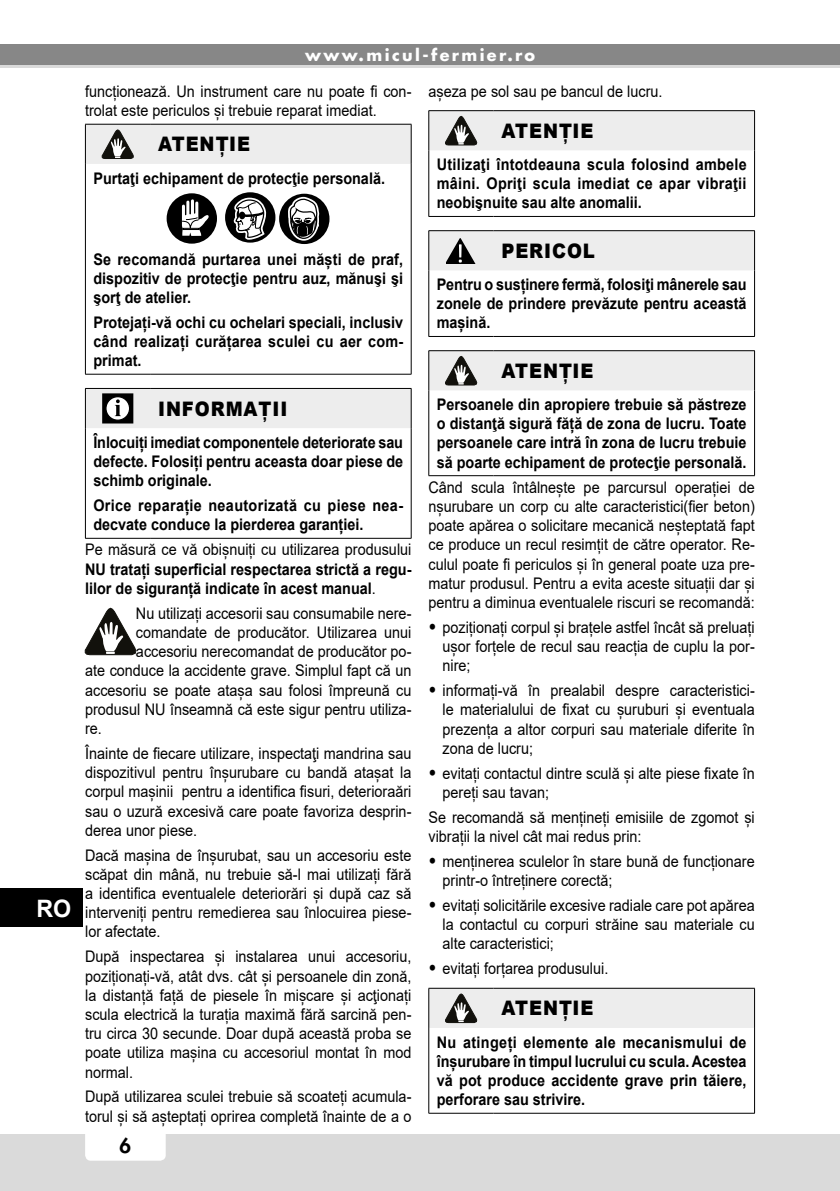
<style>
.page{position:relative;width:840px;height:1191px;background:#fff}
.page>*{position:absolute;margin:0;border:0;box-sizing:border-box;transform-origin:0 0}
.t1{font:700 24px "Arial";color:#fff}
.t2{font:900 20px "Arial";letter-spacing:.05em;color:#000;scale:.9 1}
.t3{font:800 20px "Futura";color:#000}
.t4{font:16px/19.2px "Arial";color:#000;text-align:justify;scale:.9 1}
.t5{font:700 16px/19.2px "Arial";color:#000;text-align:justify;scale:.9 1}
.t6{font:700 16px/19.2px "Arial";letter-spacing:.025em;color:#000;scale:.9 1}
.t7{font:700 16px "Futura";letter-spacing:.15em;color:#fff}
.s1{font-weight:400}
.s2{font-weight:900;font-size:18px}
</style>
<div class="page">
<div style="left:0;top:1134px;width:839px;height:57px;background:#dadada"></div>
<div style="left:85px;top:1120px;width:81px;height:40px;background:#fff;border-radius:6px"></div>
<div style="left:0;top:44px;width:839px;height:24px;background:#878787"></div>
<hr style="left:0;top:65px;width:839px;height:3px;background:#dadada">
<div style="left:0;top:888px;width:82px;height:39px;background:#000"></div>
<hr style="left:410px;top:164px;width:1px;height:210px;background:#000">
<hr style="left:85px;top:164px;width:1px;height:210px;background:#000">
<hr style="left:85px;top:374px;width:65px;height:1px;background:#000">
<hr style="left:150px;top:374px;width:261px;height:1px;background:#000">
<svg style="left:85px;top:124px;width:326px;height:40px;background:#e0e0e0"></svg>
<div style="left:166px;top:193px;width:51px;height:51px;background:#000;border-radius:50%"></div>
<svg style="left:181px;top:199px;width:28px;height:37px"></svg>
<div style="left:225px;top:192px;width:50px;height:51px;background:#000;border-radius:50%"></div>
<svg style="left:231px;top:196px;width:36px;height:47px"></svg>
<div style="left:279px;top:194px;width:50px;height:50px;background:#000;border-radius:50%"></div>
<svg style="left:285px;top:194px;width:35px;height:50px"></svg>
<hr style="left:410px;top:428px;width:1px;height:110px;background:#000">
<hr style="left:85px;top:428px;width:1px;height:110px;background:#000">
<hr style="left:85px;top:538px;width:65px;height:1px;background:#000">
<hr style="left:150px;top:538px;width:261px;height:1px;background:#000">
<svg style="left:85px;top:388px;width:326px;height:40px;background:#dcdcdc"></svg>
<svg style="left:85px;top:608px;width:51px;height:47px"></svg>
<hr style="left:753px;top:150px;width:1px;height:66px;background:#000">
<hr style="left:428px;top:110px;width:65px;height:1px;background:#000">
<hr style="left:493px;top:110px;width:261px;height:1px;background:#000">
<hr style="left:428px;top:150px;width:1px;height:66px;background:#000">
<hr style="left:428px;top:216px;width:65px;height:1px;background:#000">
<hr style="left:493px;top:216px;width:261px;height:1px;background:#000">
<svg style="left:428px;top:111px;width:326px;height:39px;background:#e4e4e3"></svg>
<hr style="left:753px;top:270px;width:1px;height:66px;background:#000">
<hr style="left:428px;top:230px;width:65px;height:1px;background:#000">
<hr style="left:493px;top:230px;width:261px;height:1px;background:#000">
<hr style="left:428px;top:270px;width:1px;height:66px;background:#000">
<hr style="left:428px;top:336px;width:65px;height:1px;background:#000">
<hr style="left:493px;top:336px;width:261px;height:1px;background:#000">
<div style="left:428px;top:231px;width:326px;height:39px;background:#ededed"></div>
<hr style="left:753px;top:390px;width:1px;height:85px;background:#000">
<hr style="left:428px;top:350px;width:65px;height:1px;background:#000">
<hr style="left:493px;top:350px;width:261px;height:1px;background:#000">
<hr style="left:428px;top:390px;width:1px;height:85px;background:#000">
<hr style="left:428px;top:475px;width:65px;height:1px;background:#000">
<hr style="left:493px;top:475px;width:261px;height:1px;background:#000">
<svg style="left:428px;top:351px;width:326px;height:39px;background:#e3e3e3"></svg>
<hr style="left:753px;top:1028px;width:1px;height:85px;background:#000">
<hr style="left:428px;top:1028px;width:1px;height:85px;background:#000">
<hr style="left:428px;top:1112px;width:65px;height:1px;background:#000">
<hr style="left:493px;top:1112px;width:261px;height:1px;background:#000">
<svg style="left:428px;top:988px;width:326px;height:40px;background:#e0e0e0"></svg>
<h1 class="t1" style="left:36px;top:891px;width:36px">RO</h1>
<p class="t7" style="left:305px;top:44px;width:231px">www.micul-fermier.ro</p>
<p class="t4" style="left:85px;top:81px;width:364px">funcționează. Un instrument care nu poate fi con&shy;trolat este periculos și trebuie reparat imediat.</p>
<p class="t2" style="left:158px;top:130px;width:104px">ATENȚIE</p>
<p class="t5" style="left:93px;top:168px;width:325px">Purtaţi echipament de protecţie personală.</p>
<p class="t5" style="left:93px;top:249px;width:345px">Se recomandă purtarea unei măști de praf, dispozitiv de protecţie pentru auz, mănuşi şi şorţ de atelier.</p>
<p class="t5" style="left:93px;top:313px;width:345px">Protejați-vă ochi cu ochelari speciali, inclusiv când realizați curățarea sculei cu aer com&shy;primat.</p>
<p class="t2" style="left:158px;top:394px;width:145px">INFORMAȚII</p>
<p class="t5" style="left:93px;top:433px;width:345px">Înlocuiți imediat componentele deteriorate sau defecte. Folosiți pentru aceasta doar piese de schimb originale.</p>
<p class="t6" style="left:93px;top:496px;width:345px">Orice reparație neautorizată cu piese nea&shy;decvate conduce la pierderea garanției.</p>
<p class="t4" style="left:85px;top:540px;width:364px">Pe măsură ce vă obișnuiți cu utilizarea produsului</p>
<p class="t5" style="left:85px;top:559px;width:364px">NU tratați superficial respectarea strictă a regu&shy;lilor de siguranță indicate în acest manual<span class="s1">.</span></p>
<p class="t4" style="left:136px;top:603px;width:307px">Nu utilizați accesorii sau consumabile nere-</p>
<p class="t4" style="left:136px;top:622px;width:307px">comandate de producător. Utilizarea unui</p>
<p class="t4" style="left:136px;top:642px;width:307px">accesoriu nerecomandat de producător po-</p>
<p class="t4" style="left:85px;top:661px;width:364px">ate conduce la accidente grave. Simplul fapt că un</p>
<p class="t4" style="left:85px;top:680px;width:364px">accesoriu se poate atașa sau folosi împreună cu</p>
<p class="t4" style="left:85px;top:699px;width:364px">produsul NU înseamnă că este sigur pentru utiliza-</p>
<p class="t4" style="left:85px;top:718px;width:20px">re.</p>
<p class="t4" style="left:85px;top:743px;width:364px">Înainte de fiecare utilizare, inspectaţi mandrina sau dispozitivul pentru înșurubare cu bandă atașat la corpul mașinii pentru a identifica fisuri, deterioraări sau o uzură excesivă care poate favoriza desprin&shy;derea unor piese.</p>
<p class="t4" style="left:85px;top:845px;width:364px">Dacă mașina de înșurubat, sau un accesoriu este scăpat din mână, nu trebuie să-l mai utilizați fără a identifica eventualele deteriorări și după caz să interveniți pentru remedierea sau înlocuirea piese&shy;lor afectate.</p>
<p class="t4" style="left:85px;top:947px;width:364px">După inspectarea și instalarea unui accesoriu, poziționați-vă, atât dvs. cât și persoanele din zonă, la distanță față de piesele în mișcare și acţionați scula electrică la turația maximă fără sarcină pen&shy;tru circa 30 secunde. Doar după această proba se poate utiliza mașina cu accesoriul montat în mod normal.</p>
<p class="t4" style="left:85px;top:1087px;width:364px">După utilizarea sculei trebuie să scoateți acumula&shy;torul și să așteptați oprirea completă înainte de a o</p>
<p class="t3" style="left:120px;top:1132px;width:13px">6</p>
<p class="t4" style="left:428px;top:81px;width:261px">așeza pe sol sau pe bancul de lucru.</p>
<p class="t2" style="left:501px;top:116px;width:104px">ATENȚIE</p>
<p class="t5" style="left:436px;top:155px;width:345px">Utilizaţi întotdeauna scula folosind ambele mâini. Opriţi scula imediat ce apar vibraţii neobişnuite sau alte anomalii.</p>
<p class="t2" style="left:501px;top:236px;width:105px">PERICOL</p>
<p class="t5" style="left:436px;top:275px;width:345px">Pentru o susținere fermă, folosiţi mânerele sau zonele de prindere prevăzute pentru această mașină.</p>
<p class="t2" style="left:501px;top:356px;width:104px">ATENȚIE</p>
<p class="t5" style="left:436px;top:395px;width:345px">Persoanele din apropiere trebuie să păstreze o distanţă sigură făță de zona de lucru. Toate persoanele care intră în zona de lucru trebuie să poarte echipament de protecţie personală.</p>
<p class="t4" style="left:428px;top:477px;width:364px">Când scula întâlnește pe parcursul operației de nșurubare un corp cu alte caracteristici(fier beton) poate apărea o solicitare mecanică neșteptată fapt ce produce un recul resimțit de către operator. Re&shy;culul poate fi periculos și în general poate uza pre&shy;matur produsul. Pentru a evita aceste situații dar și pentru a diminua eventualele riscuri se recomandă:</p>
<p class="t4" style="left:442px;top:617px;width:348px;text-indent:-14px"><span class="s2">•</span> poziționați corpul și brațele astfel încât să preluați ușor forțele de recul sau reacția de cuplu la por&shy;nire;</p>
<p class="t4" style="left:442px;top:681px;width:348px;text-indent:-14px"><span class="s2">•</span> informați-vă în prealabil despre caracteristici&shy;le materialului de fixat cu șuruburi și eventuala prezența a altor corpuri sau materiale diferite în zona de lucru;</p>
<p class="t4" style="left:442px;top:763px;width:348px;text-indent:-14px"><span class="s2">•</span> evitați contactul dintre sculă și alte piese fixate în pereți sau tavan;</p>
<p class="t4" style="left:428px;top:807px;width:364px">Se recomandă să mențineți emisiile de zgomot și vibrații la nivel cât mai redus prin:</p>
<p class="t4" style="left:442px;top:851px;width:348px;text-indent:-14px"><span class="s2">•</span> menținerea sculelor în stare bună de funcționare printr-o întreținere corectă;</p>
<p class="t4" style="left:442px;top:895px;width:348px;text-indent:-14px"><span class="s2">•</span> evitați solicitările excesive radiale care pot apărea la contactul cu corpuri străine sau materiale cu alte caracteristici;</p>
<p class="t4" style="left:428px;top:959px;width:201px"><span class="s2">•</span> evitați forțarea produsului.</p>
<p class="t2" style="left:501px;top:993px;width:104px">ATENȚIE</p>
<p class="t5" style="left:436px;top:1032px;width:345px">Nu atingeți elemente ale mecanismului de înșurubare în timpul lucrului cu scula. Acestea vă pot produce accidente grave prin tăiere, perforare sau strivire.</p>
</div>
